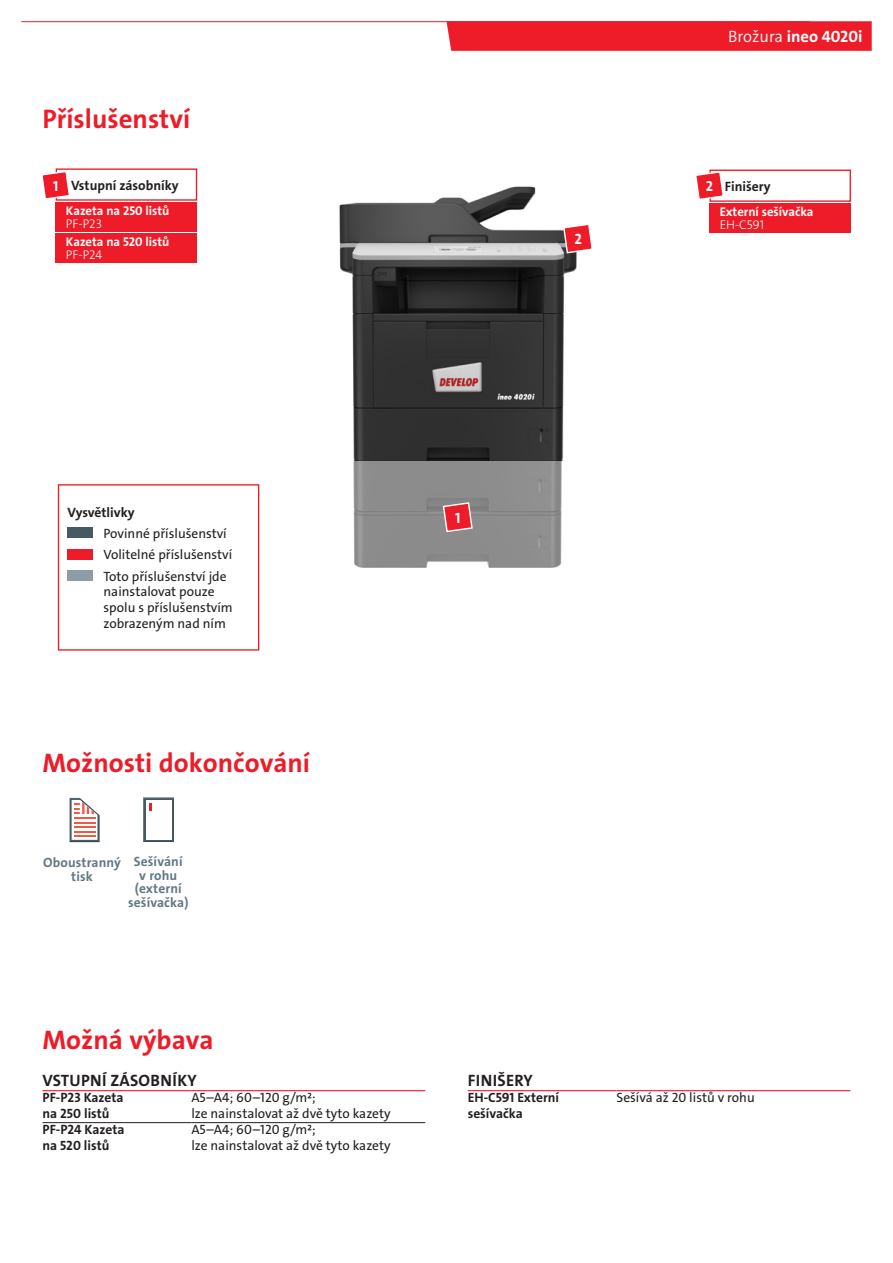
<style>
.page{position:relative;width:893px;height:1263px;background:#fff}
.page>*{position:absolute;margin:0;border:0;box-sizing:border-box;transform-origin:0 0}
.ds_inside_SUBHEADLIN{font:27px "The Sans LP7 Bld";color:#ee1c28}
.Data_Options_HEADER{font:16.5px "The Sans LP7 Bld";letter-spacing:.015em;color:#231f20}
.ds_inside_APPLICATIO{font:16.5px "The Sans LP7 Bld";color:#fff}
.Data_Options_BUBBLED{font:15px "The Sans LP7 Bld";color:#fff}
.Data_Options_BUBBLED-2{font:14.55px "The Sans LP7 Bld";color:#fff}
.Data_Options_HEADER-2{font:13.65px "The Sans LP7 Bld";color:#231f20}
.Data_Options_LEGEND{font:13.5px/16px "The Sans LP5 Plain";color:#231f20}
.ds_inside_TABLE_plai{font:13.5px "The Sans LP5 Plain";color:#231f20}
.ds_inside_TABLE_plai-2{font:13.5px "The Sans LP7 Bld";color:#231f20}
.ds_inside_OPTIONS_gr{font:13.5px/13.5px "The Sans LP7 Bld";letter-spacing:.01em;color:#647882;text-align:center}
.Data_Options_TEXT_Co{font:12.75px/12.8px "The Sans LP7 Bld";color:#fff}
.s1{font-family:"The Sans LP4 Se Lig"}
.s2{font-family:"The Sans LP3 Lig"}
</style>
<div class="page">
<img style="left:259px;top:461px;width:303px;height:149px">
<img style="left:339px;top:186px;width:238px;height:275px">
<div style="left:446px;top:21px;width:426px;height:30px;background:#ee1c28"></div>
<hr style="left:21px;top:21px;width:789px;height:1px;background:#ee1c28">
<svg style="left:562px;top:223px;width:30px;height:31px"></svg>
<svg style="left:442px;top:501px;width:32px;height:32px"></svg>
<div style="left:709px;top:170px;width:142px;height:32px;background:#fff;border:1px solid #ee1c28"></div>
<div style="left:709px;top:203px;width:142px;height:30px;background:#ee1c28"></div>
<svg style="left:696px;top:170px;width:29px;height:31px"></svg>
<div style="left:58px;top:484px;width:201px;height:167px;background:#fff;border:1px solid #ee1c28"></div>
<div style="left:68px;top:528px;width:25px;height:10px;background:#465a64"></div>
<div style="left:68px;top:549px;width:25px;height:10px;background:#ee1c28"></div>
<div style="left:68px;top:570px;width:25px;height:10px;background:#8c9da7"></div>
<div style="left:56px;top:233px;width:141px;height:29px;background:#ee1c28"></div>
<div style="left:56px;top:168px;width:141px;height:33px;background:#fff;border:1px solid #ee1c28"></div>
<div style="left:56px;top:202px;width:141px;height:30px;background:#ee1c28"></div>
<svg style="left:42px;top:170px;width:29px;height:31px"></svg>
<div style="left:69px;top:815px;width:31px;height:28px;background:#dfdfdf"></div>
<svg style="left:69px;top:797px;width:31px;height:45px"></svg>
<div style="left:143px;top:797px;width:31px;height:45px;background:#9aa5ab"></div>
<svg style="left:143px;top:798px;width:31px;height:44px"></svg>
<div style="left:146px;top:800px;width:25px;height:40px;background:#fff"></div>
<svg style="left:149px;top:804px;width:2px;height:7px"></svg>
<hr style="left:43px;top:1090px;width:148px;height:1px;background:#ee1c28">
<hr style="left:191px;top:1090px;width:234px;height:1px;background:#ee1c28">
<hr style="left:43px;top:1122px;width:148px;height:1px;background:#231f20">
<hr style="left:191px;top:1122px;width:234px;height:1px;background:#231f20">
<hr style="left:468px;top:1090px;width:149px;height:1px;background:#ee1c28">
<hr style="left:617px;top:1090px;width:233px;height:1px;background:#ee1c28">
<p class="ds_inside_APPLICATIO" style="left:728px;top:26px;width:136px"><span class="s1">Brožura</span> ineo 4020i</p>
<p class="ds_inside_SUBHEADLIN" style="left:43px;top:101px;width:149px">Příslušenství</p>
<p class="Data_Options_BUBBLED-2" style="left:53px;top:176px;width:7px">1</p>
<p class="Data_Options_HEADER-2" style="left:71px;top:176px;width:109px">Vstupní zásobníky</p>
<p class="Data_Options_TEXT_Co" style="left:66px;top:205px;width:105px">Kazeta na 250 listů<br><span class="s2">PF-P23</span></p>
<p class="Data_Options_BUBBLED-2" style="left:706px;top:177px;width:9px">2</p>
<p class="Data_Options_HEADER-2" style="left:725px;top:177px;width:47px">Finišery</p>
<p class="Data_Options_TEXT_Co" style="left:720px;top:206px;width:95px">Externí sešívačka<br><span class="s2">EH-C591</span></p>
<p class="Data_Options_TEXT_Co" style="left:66px;top:235px;width:105px">Kazeta na 520 listů<br><span class="s2">PF-P24</span></p>
<p class="Data_Options_BUBBLED" style="left:574px;top:229px;width:9px">2</p>
<p class="Data_Options_HEADER-2" style="left:68px;top:503px;width:69px">Vysvětlivky</p>
<p class="Data_Options_LEGEND" style="left:104px;top:525px;width:125px">Povinné příslušenství</p>
<p class="Data_Options_LEGEND" style="left:104px;top:547px;width:130px">Volitelné příslušenství</p>
<p class="Data_Options_LEGEND" style="left:104px;top:568px;width:131px">Toto příslušenství jde nainstalovat pouze spolu s příslušenstvím zobrazeným nad ním</p>
<p class="ds_inside_SUBHEADLIN" style="left:43px;top:746px;width:269px">Možnosti dokončování</p>
<p class="ds_inside_OPTIONS_gr" style="left:43px;top:856px;width:79px">Oboustranný tisk</p>
<p class="ds_inside_OPTIONS_gr" style="left:134px;top:855px;width:50px">Sešívání</p>
<p class="ds_inside_OPTIONS_gr" style="left:128px;top:868px;width:62px">v rohu (externí sešívačka)</p>
<p class="ds_inside_SUBHEADLIN" style="left:43px;top:1023px;width:173px">Možná výbava</p>
<p class="Data_Options_HEADER" style="left:43px;top:1070px;width:156px">VSTUPNÍ ZÁSOBNÍKY</p>
<p class="ds_inside_TABLE_plai-2" style="left:43px;top:1089px;width:83px">PF-P23 Kazeta</p>
<p class="ds_inside_TABLE_plai-2" style="left:43px;top:1105px;width:69px">na 250 listů</p>
<p class="ds_inside_TABLE_plai" style="left:191px;top:1089px;width:126px">A5–A4; 60–120 g/m²;</p>
<p class="ds_inside_TABLE_plai" style="left:191px;top:1105px;width:201px">lze nainstalovat až dvě tyto kazety</p>
<p class="ds_inside_TABLE_plai-2" style="left:43px;top:1121px;width:84px">PF-P24 Kazeta</p>
<p class="ds_inside_TABLE_plai-2" style="left:43px;top:1137px;width:68px">na 520 listů</p>
<p class="ds_inside_TABLE_plai" style="left:191px;top:1121px;width:126px">A5–A4; 60–120 g/m²;</p>
<p class="ds_inside_TABLE_plai" style="left:191px;top:1137px;width:201px">lze nainstalovat až dvě tyto kazety</p>
<p class="Data_Options_BUBBLED" style="left:455px;top:508px;width:7px">1</p>
<p class="Data_Options_HEADER" style="left:468px;top:1070px;width:66px">FINIŠERY</p>
<p class="ds_inside_TABLE_plai-2" style="left:468px;top:1089px;width:93px">EH-C591 Externí</p>
<p class="ds_inside_TABLE_plai-2" style="left:468px;top:1105px;width:57px">sešívačka</p>
<p class="ds_inside_TABLE_plai" style="left:617px;top:1089px;width:140px">Sešívá až 20 listů v rohu</p>
</div>
